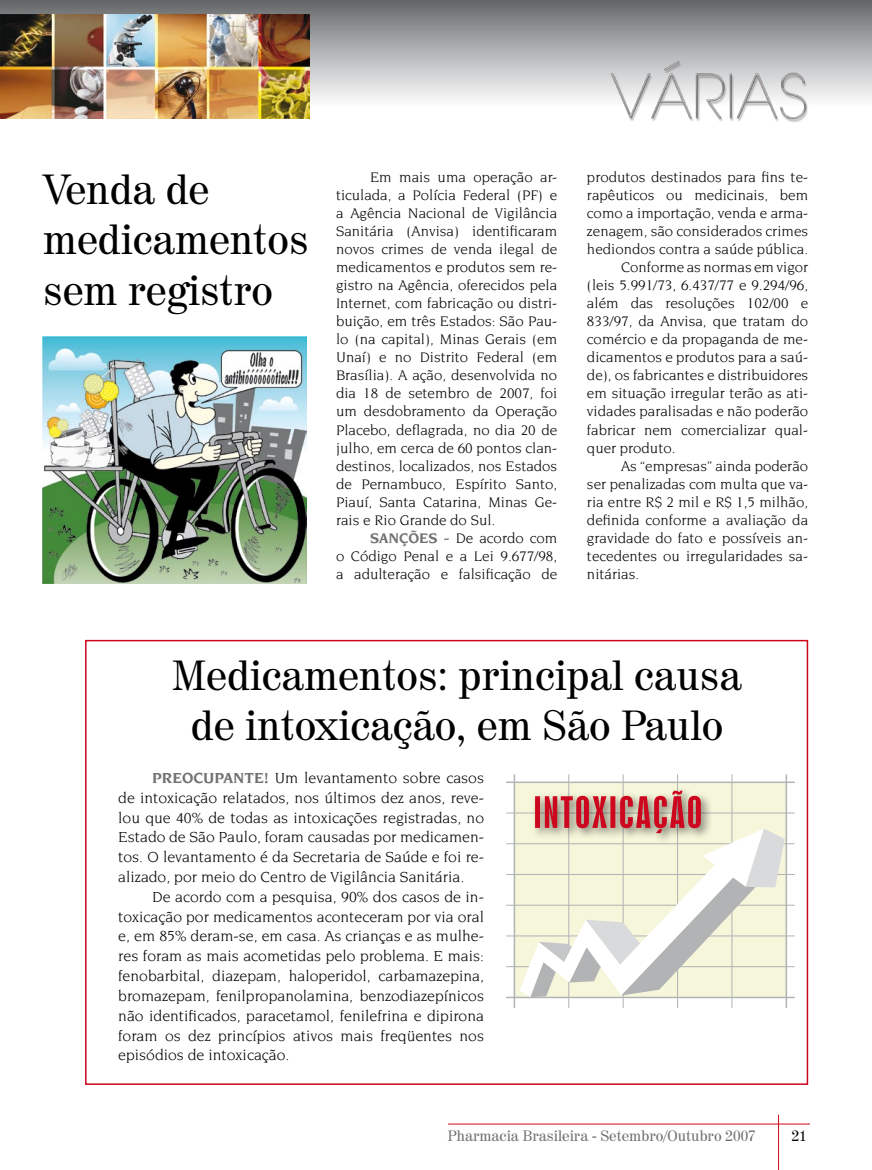
<style>
.page{position:relative;width:872px;height:1170px;background:#fff}
.page>*{position:absolute;margin:0;border:0;box-sizing:border-box;transform-origin:0 0}
.t1{font:42px/50.4px "Century 725 BT";color:#000}
.t2{font:15.75px/19.8px "Novarese";color:#000;text-align:justify}
.t3{font:15px/18px "Novarese";color:#000;text-align:justify}
.t4{font:15px "Century 725 BT";color:#707173}
.t5{font:15px "Century 725 BT";color:#000}
.s1{font-weight:700;color:#707173}
</style>
<div class="page">
<hr style="left:778px;top:1114px;width:1px;height:55px;background:#cd071e">
<hr style="left:448px;top:1123px;width:362px;height:1px;background:#cd071e">
<svg style="left:0;top:0;width:872px;height:119px"></svg>
<img style="left:0;top:15px;width:309px;height:103px">
<img style="left:603px;top:59px;width:222px;height:63px">
<div style="left:85px;top:639px;width:723px;height:445px;border:2px solid #cd071e"></div>
<img style="left:42px;top:336px;width:264px;height:247px">
<div style="left:514px;top:782px;width:272px;height:215px;background:#f6f6db"></div>
<hr style="left:506px;top:781px;width:288px;height:2px;background:#b1b3b4">
<hr style="left:506px;top:812px;width:288px;height:1px;background:#b1b3b4">
<hr style="left:506px;top:843px;width:288px;height:1px;background:#b1b3b4">
<hr style="left:506px;top:874px;width:288px;height:1px;background:#b1b3b4">
<hr style="left:506px;top:904px;width:288px;height:1px;background:#b1b3b4">
<hr style="left:506px;top:935px;width:288px;height:1px;background:#b1b3b4">
<hr style="left:506px;top:966px;width:288px;height:1px;background:#b1b3b4">
<hr style="left:506px;top:996px;width:288px;height:2px;background:#b1b3b4">
<hr style="left:513px;top:774px;width:2px;height:233px;background:#b1b3b4">
<hr style="left:568px;top:774px;width:1px;height:233px;background:#b1b3b4">
<hr style="left:623px;top:774px;width:1px;height:233px;background:#b1b3b4">
<hr style="left:677px;top:774px;width:1px;height:233px;background:#b1b3b4">
<hr style="left:731px;top:774px;width:1px;height:233px;background:#b1b3b4">
<hr style="left:785px;top:774px;width:2px;height:233px;background:#b1b3b4">
<svg style="left:519px;top:843px;width:11px;height:154px"></svg>
<div style="left:531px;top:786px;width:188px;height:65px;background:#f6f6db"></div>
<svg style="left:530px;top:790px;width:255px;height:207px"></svg>
<h1 class="t1" style="left:43px;top:163px;width:267px">Venda de medicamentos sem registro</h1>
<p class="t3" style="left:336px;top:168px;width:223px;text-indent:34px">Em mais uma operação ar&shy;ticulada, a Polícia Federal (PF) e a Agência Nacional de Vigilância Sanitária (Anvisa) identificaram novos crimes de venda ilegal de medicamentos e produtos sem re&shy;gistro na Agência, oferecidos pela Internet, com fabricação ou distri&shy;buição, em três Estados: São Pau&shy;lo (na capital), Minas Gerais (em Unaí) e no Distrito Federal (em Brasília). A ação, desenvolvida no dia 18 de setembro de 2007, foi um desdobramento da Operação Placebo, deflagrada, no dia 20 de julho, em cerca de 60 pontos clan&shy;destinos, localizados, nos Estados de Pernambuco, Espírito Santo, Piauí, Santa Catarina, Minas Ge&shy;rais e Rio Grande do Sul.</p>
<p class="t3" style="left:336px;top:528px;width:223px;text-indent:34px"><span class="s1">SANÇÕES -</span> De acordo com o Código Penal e a Lei 9.677/98, a adulteração e falsificação de</p>
<p class="t3" style="left:587px;top:168px;width:223px">produtos destinados para fins te-</p>
<p class="t3" style="left:587px;top:186px;width:223px">rapêuticos ou medicinais, bem</p>
<p class="t3" style="left:587px;top:204px;width:223px">como a importação, venda e arma-</p>
<p class="t3" style="left:587px;top:222px;width:223px">zenagem, são considerados crimes</p>
<p class="t3" style="left:587px;top:240px;width:223px">hediondos contra a saúde pública.</p>
<p class="t3" style="left:621px;top:258px;width:189px">Conforme as normas em vigor</p>
<p class="t3" style="left:587px;top:276px;width:223px">(leis 5.991/73, 6.437/77 e 9.294/96,</p>
<p class="t3" style="left:587px;top:294px;width:223px">além das resoluções 102/00 e</p>
<p class="t3" style="left:587px;top:312px;width:223px">833/97, da Anvisa, que tratam do</p>
<p class="t3" style="left:587px;top:330px;width:223px">comércio e da propaganda de me-</p>
<p class="t3" style="left:587px;top:348px;width:223px">dicamentos e produtos para a saú-</p>
<p class="t3" style="left:587px;top:366px;width:223px">de), os fabricantes e distribuidores</p>
<p class="t3" style="left:587px;top:384px;width:223px">em situação irregular terão as ati-</p>
<p class="t3" style="left:587px;top:402px;width:223px">vidades paralisadas e não poderão</p>
<p class="t3" style="left:587px;top:420px;width:223px">fabricar nem comercializar qual-</p>
<p class="t3" style="left:587px;top:438px;width:90px">quer produto.</p>
<p class="t3" style="left:621px;top:456px;width:189px">As “empresas” ainda poderão</p>
<p class="t3" style="left:587px;top:474px;width:223px">ser penalizadas com multa que va-</p>
<p class="t3" style="left:587px;top:492px;width:223px">ria entre R$ 2 mil e R$ 1,5 milhão,</p>
<p class="t3" style="left:587px;top:510px;width:223px">definida conforme a avaliação da</p>
<p class="t3" style="left:587px;top:528px;width:223px">gravidade do fato e possíveis an-</p>
<p class="t3" style="left:587px;top:546px;width:223px">tecedentes ou irregularidades sa-</p>
<p class="t3" style="left:587px;top:564px;width:54px">nitárias.</p>
<h1 class="t1" style="left:172px;top:649px;width:571px;text-align:center">Medicamentos: principal causa de intoxicação, em São Paulo</h1>
<p class="t2" style="left:118px;top:767px;width:367px;text-indent:34px"><span class="s1">PREOCUPANTE!</span> Um levantamento sobre casos de intoxicação relatados, nos últimos dez anos, reve&shy;lou que 40% de todas as intoxicações registradas, no Estado de São Paulo, foram causadas por medicamen&shy;tos. O levantamento é da Secretaria de Saúde e foi re&shy;alizado, por meio do Centro de Vigilância Sanitária.</p>
<p class="t2" style="left:118px;top:886px;width:367px;text-indent:34px">De acordo com a pesquisa, 90% dos casos de in&shy;toxicação por medicamentos aconteceram por via oral e, em 85% deram-se, em casa. As crianças e as mulhe&shy;res foram as mais acometidas pelo problema. E mais: fenobarbital, diazepam, haloperidol, carbamazepina, bromazepam, fenilpropanolamina, benzodiazepínicos não identificados, paracetamol, fenilefrina e dipirona foram os dez princípios ativos mais freqüentes nos episódios de intoxicação.</p>
<p class="t4" style="left:448px;top:1125px;width:309px">Pharmacia Brasileira - Setembro/Outubro 2007</p>
<p class="t5" style="left:791px;top:1125px;width:17px">21</p>
</div>
